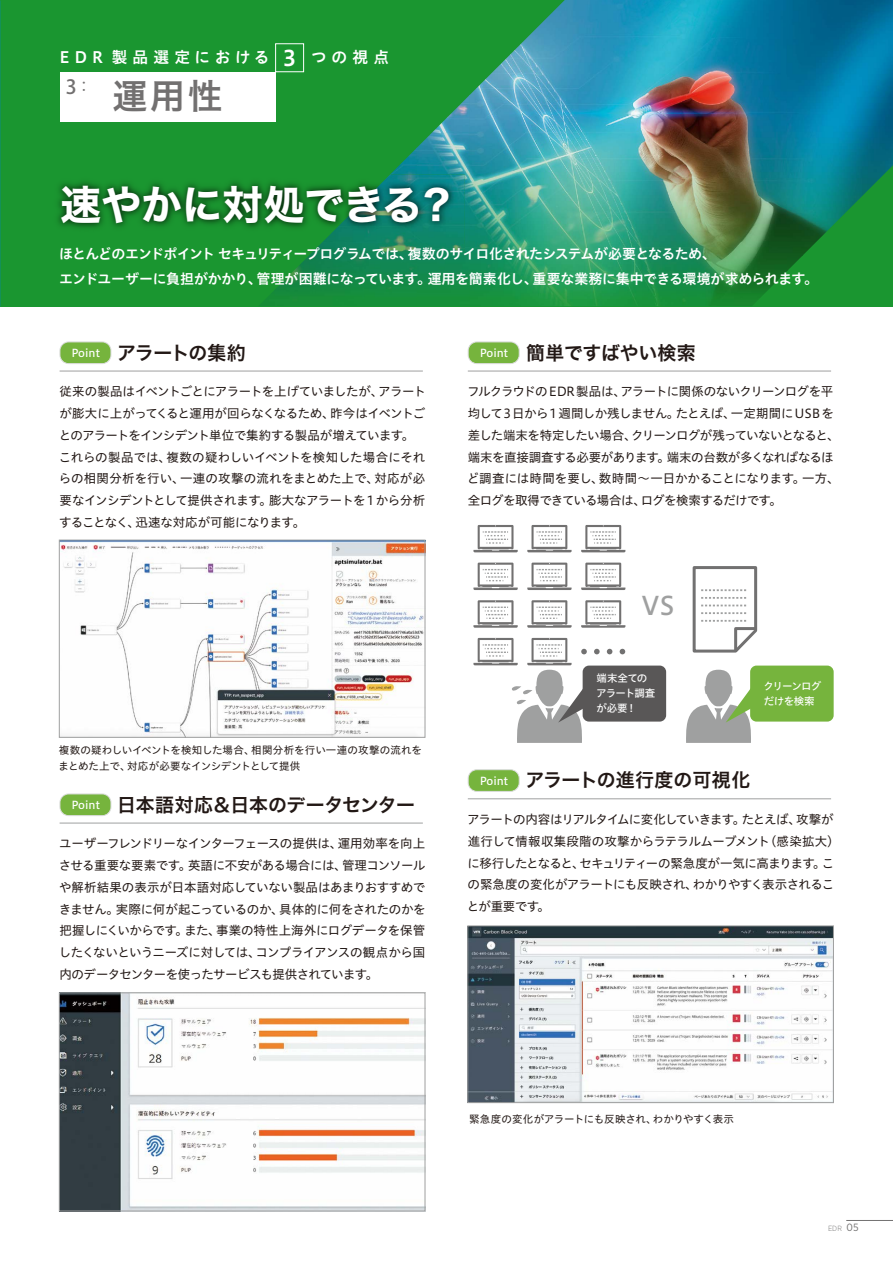
<style>
.page{position:relative;width:893px;height:1263px;background:#fff}
.page>*{position:absolute;margin:0;border:0;box-sizing:border-box;transform-origin:0 0}
.t1{font:40.5px "Hira Kaku Std W7";letter-spacing:-.005em;color:#fff}
.t2{font:34.5px "Hira Kaku Std W6";color:#727070}
.t3{font:25.5px "Hiragino UD Sans Std N W5";color:#9fa0a0}
.t4{font:500 19.5px "Koz Go Pr 6 N";color:#727070}
.t5{font:18.9px "Hira Kaku Std W6";letter-spacing:-.01em;color:#221815}
.t6{font:18.9px "Hira Kaku Std W6";letter-spacing:-.045em;color:#221815}
.t7{font:15.75px "Hiragino UD Sans Std N W6";letter-spacing:.295em;color:#fff}
.t8{font:13.95px/25.5px "Hiragino UD Sans Std N W6";letter-spacing:-.045em;color:#fff}
.t9{font:12.45px/21.8px "Hiragino UD Sans Std N W4";letter-spacing:-.035em;color:#221815}
.t10{font:10.5px/15.8px "Hiragino UD Sans Std N W4";letter-spacing:-.005em;color:#221815}
.t11{font:10.5px/15px "Hiragino UD Sans Std N W5";letter-spacing:-.05em;color:#fff}
.t12{font:10.5px/15px "Hiragino UD Sans Std N W5";letter-spacing:-.07em;color:#fff}
.t13{font:300 7.5px "Gotham Narrow";color:#727171}
.s1{font-size:21.45px}
.s2{font-weight:400;font-size:15px}
.s3{font-family:"Hiragino UD Sans Std N W5";font-size:10.95px;color:#fff}
.s4{font-weight:400;font-size:10.5px}
</style>
<div class="page">
<div style="left:0;top:0;width:893px;height:306px;background:#1a9630"></div>
<img style="left:0;top:163px;width:1px;height:143px">
<img style="left:0;top:0;width:1px;height:163px">
<img style="left:470px;top:0;width:317px;height:306px">
<img style="left:787px;top:0;width:106px;height:255px">
<img style="left:416px;top:95px;width:54px;height:209px">
<img style="left:364px;top:148px;width:53px;height:156px">
<img style="left:271px;top:251px;width:93px;height:48px">
<img style="left:787px;top:255px;width:16px;height:16px">
<img style="left:58px;top:181px;width:255px;height:47px">
<img style="left:313px;top:174px;width:152px;height:77px">
<div style="left:60px;top:72px;width:215px;height:49px;background:#fff"></div>
<div style="left:275px;top:44px;width:29px;height:28px;border:1px solid #fff"></div>
<div style="left:60px;top:342px;width:51px;height:22px;background:#76b43d;border-radius:9px"></div>
<div style="left:60px;top:341px;width:51px;height:23px;border:1px solid #dcdddd;border-radius:9px"></div>
<hr style="left:60px;top:371px;width:363px;height:1px;background:#9fa0a0">
<div style="left:60px;top:794px;width:51px;height:22px;background:#76b43d;border-radius:9px"></div>
<div style="left:60px;top:793px;width:51px;height:23px;border:1px solid #dcdddd;border-radius:9px"></div>
<hr style="left:60px;top:823px;width:363px;height:1px;background:#9fa0a0">
<div style="left:468px;top:342px;width:51px;height:22px;background:#76b43d;border-radius:9px"></div>
<div style="left:468px;top:341px;width:52px;height:23px;border:1px solid #dcdddd;border-radius:9px"></div>
<hr style="left:468px;top:371px;width:363px;height:1px;background:#9fa0a0">
<div style="left:468px;top:770px;width:51px;height:21px;background:#76b43d;border-radius:9px"></div>
<div style="left:468px;top:769px;width:52px;height:23px;border:1px solid #dcdddd;border-radius:9px"></div>
<hr style="left:468px;top:798px;width:363px;height:1px;background:#9fa0a0">
<img style="left:61px;top:542px;width:362px;height:193px">
<div style="left:59px;top:540px;width:366px;height:197px;border:1px solid #9fa0a0"></div>
<img style="left:61px;top:995px;width:362px;height:214px">
<div style="left:59px;top:993px;width:366px;height:218px;border:1px solid #9fa0a0"></div>
<svg style="left:473px;top:525px;width:45px;height:27px"></svg>
<svg style="left:527px;top:525px;width:45px;height:27px"></svg>
<svg style="left:581px;top:525px;width:44px;height:27px"></svg>
<svg style="left:473px;top:563px;width:45px;height:27px"></svg>
<svg style="left:527px;top:563px;width:45px;height:27px"></svg>
<svg style="left:581px;top:563px;width:44px;height:27px"></svg>
<svg style="left:473px;top:600px;width:45px;height:28px"></svg>
<svg style="left:527px;top:600px;width:45px;height:28px"></svg>
<svg style="left:581px;top:600px;width:44px;height:28px"></svg>
<svg style="left:594px;top:649px;width:6px;height:5px"></svg>
<svg style="left:607px;top:649px;width:5px;height:5px"></svg>
<svg style="left:620px;top:649px;width:5px;height:5px"></svg>
<svg style="left:692px;top:566px;width:66px;height:87px"></svg>
<div style="left:583px;top:666px;width:83px;height:56px;background:#595757;border-radius:6px"></div>
<div style="left:750px;top:666px;width:84px;height:56px;background:#76b43d;border-radius:6px"></div>
<svg style="left:686px;top:670px;width:66px;height:73px"></svg>
<svg style="left:473px;top:638px;width:114px;height:105px"></svg>
<img style="left:470px;top:928px;width:362px;height:173px">
<div style="left:468px;top:926px;width:366px;height:177px;border:1px solid #9fa0a0"></div>
<hr style="left:846px;top:1220px;width:47px;height:1px;background:#727171">
<p class="t7" style="left:60px;top:45px;width:331px">EDR 製品選定における <span class="s1">3</span> つの視点</p>
<h3 class="t4" style="left:66px;top:76px;width:27px">3<span class="s2">：</span></h3>
<h2 class="t2" style="left:113px;top:70px;width:111px">運用性</h2>
<h1 class="t1" style="left:60px;top:173px;width:398px">速やかに対処できる？</h1>
<p class="t8" style="left:59px;top:240px;width:760px">ほとんどのエンドポイント セキュリティープログラムでは、複数のサイロ化されたシステムが必要となるため、<br>エンドユーザーに負担がかかり、管理が困難になっています。運用を簡素化し、重要な業務に集中できる環境が求められます。</p>
<h3 class="t6" style="left:72px;top:338px;width:176px"><span class="s3">Point</span> アラートの集約</h3>
<p class="t9" style="left:59px;top:380px;width:369px">従来の製品はイベントごとにアラートを上げていましたが、アラートが膨大に上がってくると運用が回らなくなるため、昨今はイベントごとのアラートをインシデント単位で集約する製品が増えています。これらの製品では、複数の疑わしいイベントを検知した場合にそれらの相関分析を行い、一連の攻撃の流れをまとめた上で、対応が必要なインシデントとして提供されます。膨大なアラートを1 から分析することなく、迅速な対応が可能になります。</p>
<p class="t10" style="left:58px;top:742px;width:365px">複数の疑わしいイベントを検知した場合、相関分析を行い一連の攻撃の流れをまとめた上で、対応が必要なインシデントとして提供</p>
<h3 class="t5" style="left:72px;top:790px;width:345px"><span class="s3">Point</span> 日本語対応＆日本のデータセンター</h3>
<p class="t9" style="left:59px;top:832px;width:368px;text-align:justify">ユーザーフレンドリーなインターフェースの提供は、運用効率を向上させる重要な要素です。英語に不安がある場合には、管理コンソールや解析結果の表示が日本語対応していない製品はあまりおすすめできません。実際に何が起こっているのか、具体的に何をされたのかを把握しにくいからです。また、事業の特性上海外にログデータを保管したくないというニーズに対しては、コンプライアンスの観点から国内のデータセンターを使ったサービスも提供されています。</p>
<h3 class="t5" style="left:480px;top:338px;width:217px"><span class="s3">Point</span> 簡単ですばやい検索</h3>
<p class="t9" style="left:467px;top:380px;width:374px">フルクラウドのEDR製品は、アラートに関係のないクリーンログを平均して3日から1週間しか残しません。たとえば、一定期間にUSBを差した端末を特定したい場合、クリーンログが残っていないとなると、端末を直接調査する必要があります。端末の台数が多くなればなるほど調査には時間を要し、数時間～一日かかることになります。一方、全ログを取得できている場合は、ログを検索するだけです。</p>
<h3 class="t3" style="left:641px;top:586px;width:35px">VS</h3>
<p class="t11" style="left:596px;top:670px;width:61px">端末全てのアラート調査が必要！</p>
<p class="t12" style="left:764px;top:677px;width:59px">クリーンログだけを検索</p>
<h3 class="t5" style="left:480px;top:766px;width:272px"><span class="s3">Point</span> アラートの進行度の可視化</h3>
<p class="t9" style="left:467px;top:808px;width:374px">アラートの内容はリアルタイムに変化していきます。たとえば、攻撃が進行して情報収集段階の攻撃からラテラルムーブメント（感染拡大）に移行したとなると、セキュリティーの緊急度が一気に高まります。この緊急度の変化がアラートにも反映され、わかりやすく表示されることが重要です。</p>
<p class="t10" style="left:469px;top:1110px;width:266px">緊急度の変化がアラートにも反映され、わかりやすく表示</p>
<p class="t13" style="left:828px;top:1224px;width:32px">EDR <span class="s4">05</span></p>
</div>
